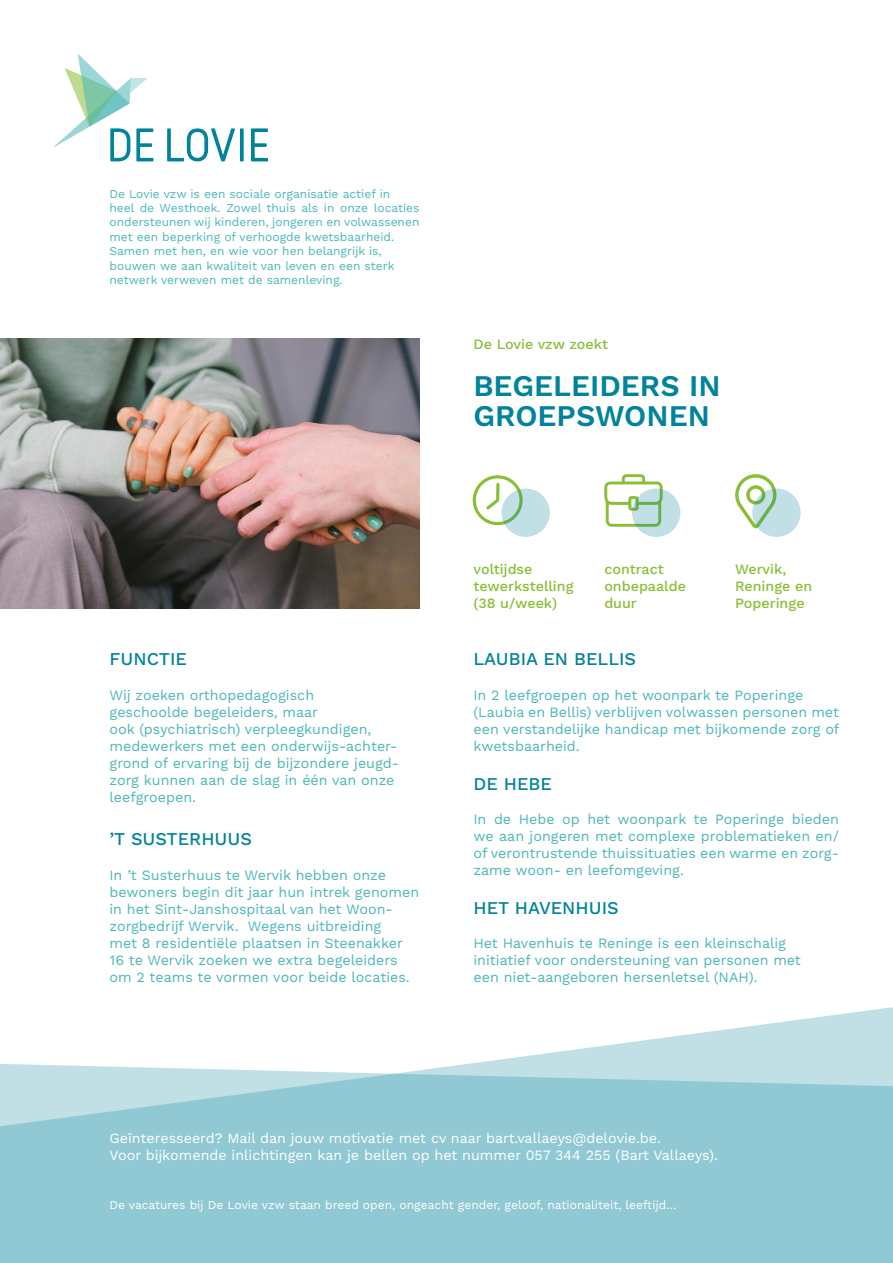
<style>
.page{position:relative;width:893px;height:1263px;background:#fff}
.page>*{position:absolute;margin:0;border:0;box-sizing:border-box;transform-origin:0 0}
.t1{font:600 30px/30px "Work Sans";color:#00839b}
.t2{font:500 18px "Work Sans";color:#00839b}
.t3{font:14.25px/17.1px "Work Sans";color:#4cb6b6}
.t4{font:14.25px "Work Sans";color:#fff}
.t5{font:500 14.25px/17.1px "Work Sans";color:#89be35}
.t6{font:12px/14.4px "Work Sans";color:#4cb6b6;text-align:justify}
.t7{font:12px "Work Sans";color:#fff}
</style>
<div class="page">
<svg style="left:0;top:1007px;width:893px;height:256px;fill:#90c9d3"></svg>
<svg style="left:167px;top:128px;width:68px;height:33px"></svg>
<svg style="left:240px;top:128px;width:4px;height:33px"></svg>
<svg style="left:251px;top:128px;width:17px;height:33px"></svg>
<svg style="left:54px;top:54px;width:99px;height:107px"></svg>
<svg style="left:735px;top:474px;width:41px;height:55px"></svg>
<svg style="left:473px;top:475px;width:47px;height:50px"></svg>
<svg style="left:604px;top:474px;width:59px;height:53px"></svg>
<svg style="left:502px;top:488px;width:48px;height:49px;background:#badddb"></svg>
<svg style="left:632px;top:488px;width:48px;height:49px;background:#b3d9cf"></svg>
<svg style="left:752px;top:488px;width:49px;height:49px;background:#b7dbd5"></svg>
<img style="left:0;top:338px;width:419px;height:270px">
<p class="t6" style="left:110px;top:187px;width:282px">De Lovie vzw is een sociale organisatie actief in</p>
<p class="t6" style="left:110px;top:201px;width:311px">heel de Westhoek. Zowel thuis als in onze locaties ondersteunen wij kinderen, jongeren en volwassenen met een beperking of verhoogde kwetsbaarheid.</p>
<p class="t6" style="left:110px;top:244px;width:274px">Samen met hen, en wie voor hen belangrijk is,</p>
<p class="t6" style="left:110px;top:259px;width:287px">bouwen we aan kwaliteit van leven en een sterk</p>
<p class="t6" style="left:110px;top:273px;width:235px">netwerk verweven met de samenleving.</p>
<p class="t5" style="left:473px;top:336px;width:136px">De Lovie vzw zoekt</p>
<p class="t1" style="left:473px;top:372px;width:249px">BEGELEIDERS IN<br>GROEPSWONEN</p>
<p class="t2" style="left:110px;top:649px;width:79px">FUNCTIE</p>
<p class="t3" style="left:110px;top:687px;width:206px">Wij zoeken orthopedagogisch</p>
<p class="t3" style="left:110px;top:704px;width:210px">geschoolde begeleiders, maar</p>
<p class="t3" style="left:110px;top:721px;width:263px">ook (psychiatrisch) verpleegkundigen,</p>
<p class="t3" style="left:110px;top:738px;width:291px">medewerkers met een onderwijs-achter&shy;grond of ervaring bij de bijzondere jeugd&shy;zorg kunnen aan de slag in één van onze leefgroepen.</p>
<p class="t2" style="left:110px;top:829px;width:144px">’T SUSTERHUUS</p>
<p class="t3" style="left:110px;top:867px;width:278px">In ’t Susterhuus te Wervik hebben onze</p>
<p class="t3" style="left:110px;top:884px;width:311px">bewoners begin dit jaar hun intrek genomen in het Sint-Janshospitaal van het Woon&shy;zorgbedrijf Wervik. Wegens uitbreiding</p>
<p class="t3" style="left:110px;top:935px;width:302px">met 8 residentiële plaatsen in Steenakker<br>16 te Wervik zoeken we extra begeleiders om 2 teams te vormen voor beide locaties.</p>
<p class="t5" style="left:473px;top:561px;width:60px">voltijdse</p>
<p class="t5" style="left:473px;top:578px;width:102px">tewerkstelling</p>
<p class="t5" style="left:473px;top:595px;width:85px">(38 u/week)</p>
<p class="t5" style="left:604px;top:561px;width:61px">contract</p>
<p class="t5" style="left:604px;top:578px;width:83px">onbepaalde duur</p>
<p class="t5" style="left:735px;top:561px;width:53px">Wervik,</p>
<p class="t5" style="left:735px;top:578px;width:79px">Reninge en<br>Poperinge</p>
<p class="t2" style="left:473px;top:649px;width:164px">LAUBIA EN BELLIS</p>
<p class="t3" style="left:473px;top:687px;width:331px">In 2 leefgroepen op het woonpark te Poperinge</p>
<p class="t3" style="left:473px;top:704px;width:368px;text-align:justify">(Laubia en Bellis) verblijven volwassen personen met een verstandelijke handicap met bijkomende zorg of kwetsbaarheid.</p>
<p class="t2" style="left:473px;top:773px;width:80px">DE HEBE</p>
<p class="t3" style="left:473px;top:811px;width:367px;text-align:justify">In de Hebe op het woonpark te Poperinge bieden we aan jongeren met complexe problematieken en/ of verontrustende thuissituaties een warme en zorg&shy;zame woon- en leefomgeving.</p>
<p class="t2" style="left:473px;top:897px;width:147px">HET HAVENHUIS</p>
<p class="t3" style="left:473px;top:935px;width:314px">Het Havenhuis te Reninge is een kleinschalig</p>
<p class="t3" style="left:473px;top:952px;width:329px">initiatief voor ondersteuning van personen met</p>
<p class="t3" style="left:473px;top:969px;width:285px">een niet-aangeboren hersenletsel (NAH).</p>
<p class="t4" style="left:110px;top:1130px;width:553px">Geïnteresseerd? Mail dan jouw motivatie met cv naar bart.vallaeys@delovie.be.</p>
<p class="t4" style="left:110px;top:1147px;width:610px">Voor bijkomende inlichtingen kan je bellen op het nummer 057 344 255 (Bart Vallaeys).</p>
<p class="t7" style="left:110px;top:1198px;width:569px">De vacatures bij De Lovie vzw staan breed open, ongeacht gender, geloof, nationaliteit, leeftijd…</p>
</div>
